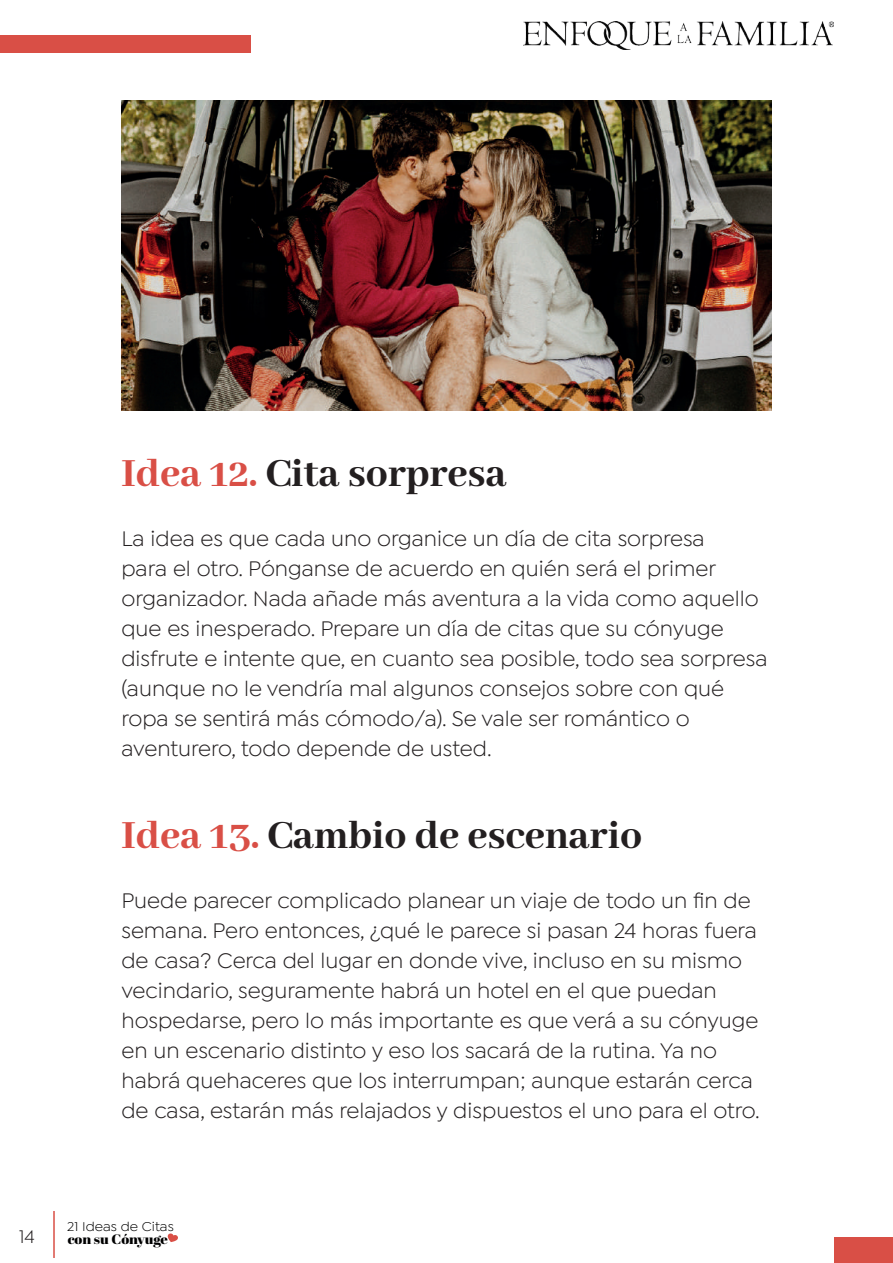
<style>
.page{position:relative;width:893px;height:1263px;background:#fff}
.page>*{position:absolute;margin:0;border:0;box-sizing:border-box;transform-origin:0 0}
.t1{font:800 43.5px "Abhaya Libre";color:#231f20}
.t2{font:22.5px/30px "Isidora Sans";color:#231f20}
.t3{font:19.5px "Isidora Sans";color:#231f20}
.t4{font:13.65px "Isidora Sans";color:#000001;scale:1.06 1}
.t5{font:13.65px "Abril Fatface";color:#000001;scale:1.06 1}
.s1{color:#d94f46}
</style>
<div class="page">
<img style="left:523px;top:22px;width:311px;height:28px">
<hr style="left:53px;top:1211px;width:2px;height:47px;background:#d94f46">
<svg style="left:168px;top:1233px;width:10px;height:9px"></svg>
<div style="left:0;top:36px;width:251px;height:17px;background:#d94f46"></div>
<div style="left:835px;top:1238px;width:58px;height:25px;background:#d94f46"></div>
<img style="left:121px;top:100px;width:651px;height:310px">
<h1 class="t1" style="left:121px;top:449px;width:387px"><span class="s1">Idea 12.</span> Cita sorpresa</h1>
<p class="t2" style="left:121px;top:523px;width:648px">La idea es que cada uno organice un día de cita sorpresa<br>para el otro. Pónganse de acuerdo en quién será el primer organizador. Nada añade más aventura a la vida como aquello que es inesperado. Prepare un día de citas que su cónyuge disfrute e intente que, en cuanto sea posible, todo sea sorpresa (aunque no le vendría mal algunos consejos sobre con qué ropa se sentirá más cómodo/a). Se vale ser romántico o aventurero, todo depende de usted.</p>
<h1 class="t1" style="left:121px;top:811px;width:522px"><span class="s1">Idea 13.</span> Cambio de escenario</h1>
<p class="t2" style="left:121px;top:885px;width:640px">Puede parecer complicado planear un viaje de todo un fin de semana. Pero entonces, ¿qué le parece si pasan 24 horas fuera de casa? Cerca del lugar en donde vive, incluso en su mismo vecindario, seguramente habrá un hotel en el que puedan hospedarse, pero lo más importante es que verá a su cónyuge en un escenario distinto y eso los sacará de la rutina. Ya no habrá quehaceres que los interrumpan; aunque estarán cerca de casa, estarán más relajados y dispuestos el uno para el otro.</p>
<p class="t4" style="left:67px;top:1219px;width:102px">21 Ideas de Citas</p>
<p class="t3" style="left:19px;top:1225px;width:17px">14</p>
<p class="t5" style="left:68px;top:1229px;width:96px">con su Cónyuge</p>
</div>
